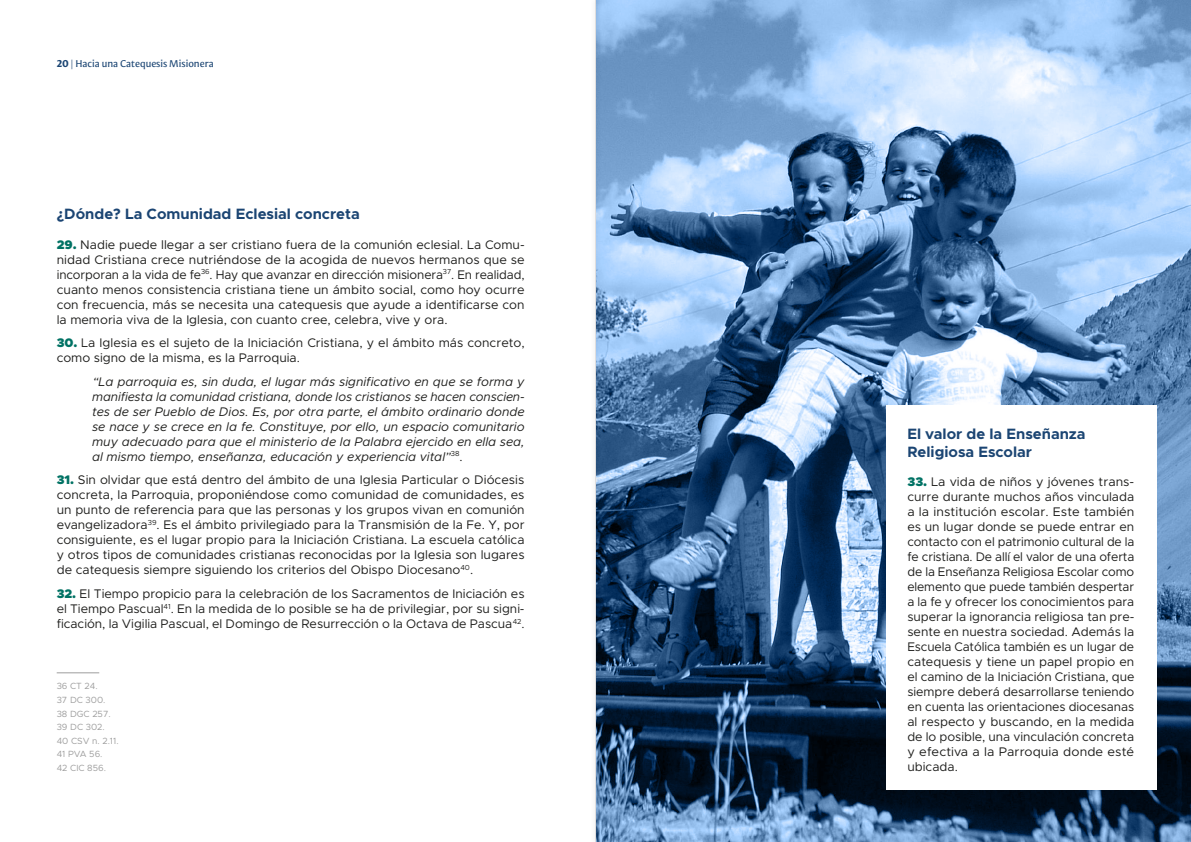
<style>
.page{position:relative;width:1191px;height:842px;background:#fff}
.page>*{position:absolute;margin:0;border:0;box-sizing:border-box;transform-origin:0 0}
.t1{font:700 15px/18px "Metropolis";color:#1b4573}
.t2{font:12.5px/15px "Metropolis";color:#1d1d1b;text-align:justify}
.t3{font:italic 12.5px/15px "Metropolis";color:#1d1d1b;text-align:justify}
.t4{font:10px "Mestiza Sans";color:#1b4573}
.t5{font:9px/13.6px "Metropolis";color:#9d9d9d}
.s1{font-weight:700}
.s2{font-weight:900;color:#007264}
.s3{font-style:normal}
</style>
<div class="page">
<img style="left:601px;top:0;width:590px;height:842px">
<hr style="left:57px;top:673px;width:42px;height:1px;background:#9d9d9d">
<div style="left:886px;top:405px;width:271px;height:384px;background:#fff"></div>
<div style="left:590px;top:0;width:11px;height:842px;background:#1d1d1b;opacity:.25"></div>
<hr style="left:595px;top:0;width:1px;height:842px;background:#dfdede">
<p class="t4" style="left:57px;top:60px;width:158px"><span class="s1">20 |</span> Hacia una Catequesis Misionera</p>
<p class="t1" style="left:57px;top:206px;width:305px">¿Dónde? La Comunidad Eclesial concreta</p>
<p class="t2" style="left:57px;top:237px;width:469px"><span class="s2">29.</span> Nadie puede llegar a ser cristiano fuera de la comunión eclesial. La Comu&shy;nidad Cristiana crece nutriéndose de la acogida de nuevos hermanos que se incorporan a la vida de fe<sup>36</sup>. Hay que avanzar en dirección misionera<sup>37</sup>. En realidad, cuanto menos consistencia cristiana tiene un ámbito social, como hoy ocurre con frecuencia, más se necesita una catequesis que ayude a identificarse con la memoria viva de la Iglesia, con cuanto cree, celebra, vive y ora.</p>
<p class="t2" style="left:57px;top:335px;width:469px"><span class="s2">30.</span> La Iglesia es el sujeto de la Iniciación Cristiana, y el ámbito más concreto, como signo de la misma, es la Parroquia.</p>
<p class="t3" style="left:92px;top:374px;width:434px">“La parroquia es, sin duda, el lugar más significativo en que se forma y manifiesta la comunidad cristiana, donde los cristianos se hacen conscien&shy;tes de ser Pueblo de Dios. Es, por otra parte, el ámbito ordinario donde se nace y se crece en la fe. Constituye, por ello, un espacio comunitario muy adecuado para que el ministerio de la Palabra ejercido en ella sea, al mismo tiempo, enseñanza, educación y experiencia vital”<sup>38</sup><span class="s3">.</span></p>
<p class="t2" style="left:57px;top:472px;width:469px"><span class="s2">31.</span> Sin olvidar que está dentro del ámbito de una Iglesia Particular o Diócesis concreta, la Parroquia, proponiéndose como comunidad de comunidades, es un punto de referencia para que las personas y los grupos vivan en comunión evangelizadora<sup>39</sup>. Es el ámbito privilegiado para la Transmisión de la Fe. Y, por consiguiente, es el lugar propio para la Iniciación Cristiana. La escuela católica y otros tipos de comunidades cristianas reconocidas por la Iglesia son lugares de catequesis siempre siguiendo los criterios del Obispo Diocesano<sup>40</sup>.</p>
<p class="t2" style="left:57px;top:586px;width:469px"><span class="s2">32.</span> El Tiempo propicio para la celebración de los Sacramentos de Iniciación es el Tiempo Pascual<sup>41</sup>. En la medida de lo posible se ha de privilegiar, por su signi&shy;ficación, la Vigilia Pascual, el Domingo de Resurrección o la Octava de Pascua<sup>42</sup>.</p>
<p class="t5" style="left:57px;top:679px;width:63px">36 CT 24.<br>37 DC 300.<br>38 DGC 257.<br>39 DC 302.<br>40 CSV n. 2.11.<br>41 PVA 56.<br>42 CIC 856.</p>
<p class="t1" style="left:907px;top:425px;width:180px">El valor de la Enseñanza<br>Religiosa Escolar</p>
<p class="t2" style="left:907px;top:474px;width:228px"><span class="s2">33.</span> La vida de niños y jóvenes trans&shy;curre durante muchos años vinculada a la institución escolar. Este también es un lugar donde se puede entrar en contacto con el patrimonio cultural de la fe cristiana. De allí el valor de una oferta de la Enseñanza Religiosa Escolar como elemento que puede también despertar a la fe y ofrecer los conocimientos para superar la ignorancia religiosa tan pre&shy;sente en nuestra sociedad. Además la Escuela Católica también es un lugar de catequesis y tiene un papel propio en el camino de la Iniciación Cristiana, que siempre deberá desarrollarse teniendo en cuenta las orientaciones diocesanas al respecto y buscando, en la medida de lo posible, una vinculación concreta y efectiva a la Parroquia donde esté ubicada.</p>
</div>
